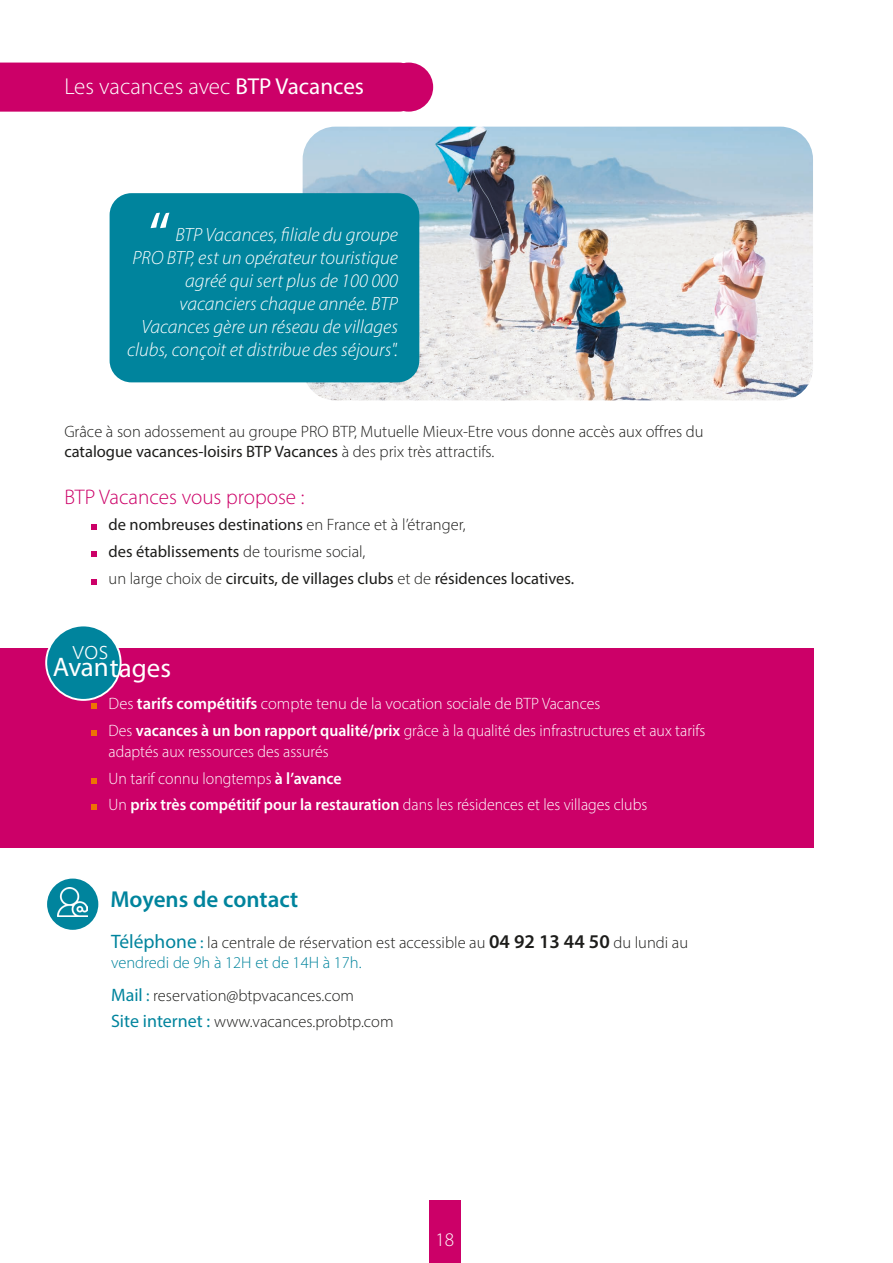
<style>
.page{position:relative;width:893px;height:1263px;background:#fff}
.page>*{position:absolute;margin:0;border:0;box-sizing:border-box;transform-origin:0 0}
.t1{font:63.45px "Myriad Pro";color:#fff}
.t2{font:27px "Myriad Pro";color:#fff}
.t3{font:300 27px "Myriad Pro";color:#fff}
.t4{font:300 23.1px "Myriad Pro";color:#fff}
.t5{font:600 23.1px "Myriad Pro";color:#00849d}
.t6{font:300 21.15px "Myriad Pro";color:#cc0068}
.t7{font:italic 300 19.2px/23.1px "Myriad Pro";color:#fff;text-align:right}
.t8{font:300 19.2px "Myriad Pro";color:#fff}
.t9{font:300 16.5px/19.8px "Myriad Pro";color:#1d1d1b}
.t10{font:300 16.5px/21.1px "Myriad Pro";color:#fff;scale:.96 1}
.t11{font:16.5px "Myriad Pro";color:#1d1d1b}
.t12{font:300 16.5px "Myriad Pro";color:#fff}
.s1{font-weight:400}
.s2{font-weight:300}
.s3{font-weight:600}
.s4{font-weight:400;font-size:19.5px;color:#00849d}
.s5{font-weight:400;color:#00849d}
.s6{font-weight:600;font-size:19.5px}
.s7{color:#00849d}
.s8{font-weight:400;font-size:18px;color:#00849d}
</style>
<div class="page">
<div style="left:0;top:63px;width:422px;height:49px;background:#cc0068"></div>
<div style="left:384px;top:63px;width:49px;height:49px;background:#cc0068;border-radius:50%"></div>
<div style="left:0;top:648px;width:813px;height:199px;background:#cc0068"></div>
<svg style="left:92px;top:525px;width:5px;height:5px"></svg>
<svg style="left:92px;top:551px;width:5px;height:6px"></svg>
<svg style="left:92px;top:579px;width:5px;height:5px"></svg>
<svg style="left:92px;top:703px;width:5px;height:6px"></svg>
<svg style="left:92px;top:730px;width:5px;height:6px"></svg>
<svg style="left:92px;top:778px;width:5px;height:5px"></svg>
<svg style="left:92px;top:805px;width:5px;height:5px"></svg>
<img style="left:303px;top:127px;width:510px;height:273px">
<div style="left:110px;top:193px;width:309px;height:189px;background:#00849d;border-radius:22px"></div>
<div style="left:46px;top:625px;width:75px;height:75px;background:#00849d;border-radius:50%"></div>
<div style="left:45px;top:624px;width:77px;height:77px;border:2px solid #fff;border-radius:50%"></div>
<div style="left:46px;top:878px;width:53px;height:53px;background:#00849d;border-radius:50%"></div>
<img style="left:58px;top:887px;width:30px;height:30px">
<div style="left:45px;top:877px;width:55px;height:55px;border:2px solid #fff;border-radius:50%"></div>
<div style="left:429px;top:1200px;width:31px;height:63px;background:#cc0068"></div>
<p class="t4" style="left:64px;top:73px;width:301px">Les vacances avec <span class="s1">BTP Vacances</span></p>
<p class="t1" style="left:148px;top:196px;width:24px">‘‘</p>
<p class="t7" style="left:132px;top:223px;width:267px">BTP Vacances, filiale du groupe<br>PRO BTP, est un opérateur touristique agréé qui sert plus de 100 000</p>
<p class="t7" style="left:127px;top:292px;width:273px">vacanciers chaque année. BTP<br>Vacances gère un réseau de villages clubs, conçoit et distribue des séjours".</p>
<p class="t9" style="left:64px;top:422px;width:641px">Grâce à son adossement au groupe PRO BTP, Mutuelle Mieux-Etre vous donne accès aux offres du <span class="s1">catalogue vacances-loisirs BTP Vacances</span> à des prix très attractifs.</p>
<p class="t6" style="left:64px;top:484px;width:242px">BTP Vacances vous propose :</p>
<p class="t11" style="left:109px;top:514px;width:359px">de nombreuses destinations <span class="s2">en France et à l’étranger,</span></p>
<p class="t11" style="left:109px;top:541px;width:258px">des établissements <span class="s2">de tourisme social,</span></p>
<p class="t11" style="left:109px;top:569px;width:467px"><span class="s2">un large choix de</span> circuits, de villages clubs <span class="s2">et de</span> résidences locatives.</p>
<p class="t3" style="left:72px;top:634px;width:38px">vos</p>
<p class="t2" style="left:53px;top:651px;width:120px">Avantages</p>
<p class="t12" style="left:109px;top:694px;width:493px">Des <span class="s3">tarifs compétitifs</span> compte tenu de la vocation sociale de BTP Vacances</p>
<p class="t10" style="left:109px;top:719px;width:623px">Des <span class="s3">vacances à un bon rapport qualité/prix</span> grâce à la qualité des infrastructures et aux tarifs adaptés aux ressources des assurés</p>
<p class="t10" style="left:109px;top:767px;width:244px">Un tarif connu longtemps <span class="s3">à l’avance</span></p>
<p class="t10" style="left:109px;top:794px;width:563px">Un <span class="s3">prix très compétitif pour la restauration</span> dans les résidences et les villages clubs</p>
<p class="t5" style="left:110px;top:885px;width:189px">Moyens de contact</p>
<p class="t9" style="left:111px;top:933px;width:579px"><span class="s4">Téléphone</span> <span class="s5">:</span> la centrale de réservation est accessible au <span class="s6">04 92 13 44 50</span> du lundi au <span class="s7">vendredi de 9h à 12H et de 14H à 17h.</span></p>
<p class="t9" style="left:111px;top:985px;width:245px"><span class="s8">Mail</span> <span class="s5">:</span> reservation@btpvacances.com</p>
<p class="t9" style="left:111px;top:1012px;width:284px"><span class="s8">Site internet :</span> www.vacances.probtp.com</p>
<p class="t8" style="left:435px;top:1228px;width:20px">18</p>
</div>
